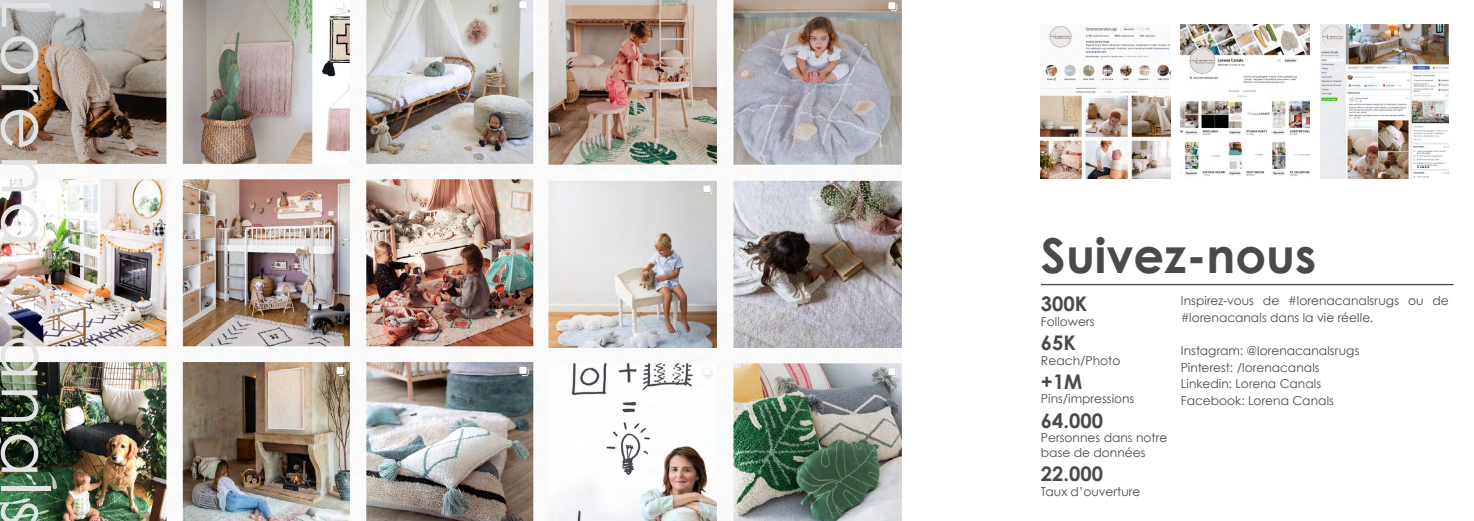
<style>
.page{position:relative;width:1474px;height:521px;background:#fff}
.page>*{position:absolute;margin:0;border:0;box-sizing:border-box;transform-origin:0 0}
.t1{font:67.38px "Century Gothic";letter-spacing:.07em;color:#e3e3e3}
.t2{font:700 48.12px "Century Gothic";color:#4a4a49}
.t3{font:700 20.12px "Century Gothic";color:#4a4a49}
.t4{font:12.25px/16.6px "Century Gothic";color:#4a4a49}
</style>
<div class="page">
<hr style="left:1040px;top:284px;width:413px;height:1px;background:#4a4a49">
<img style="left:0;top:0;width:901px;height:521px">
<img style="left:1040px;top:26px;width:129px;height:153px">
<img style="left:1180px;top:25px;width:129px;height:151px">
<img style="left:1320px;top:25px;width:128px;height:154px">
<h1 class="t1" style="left:67px;top:-3px;width:530px;rotate:90deg">Lorena Canals</h1>
<h2 class="t2" style="left:1040px;top:225px;width:277px">Suivez-nous</h2>
<h3 class="t3" style="left:1040px;top:291px;width:48px">300K</h3>
<p class="t4" style="left:1040px;top:313px;width:55px">Followers</p>
<h3 class="t3" style="left:1040px;top:330px;width:37px">65K</h3>
<p class="t4" style="left:1040px;top:352px;width:81px">Reach/Photo</p>
<h3 class="t3" style="left:1040px;top:369px;width:43px">+1M</h3>
<p class="t4" style="left:1040px;top:390px;width:95px">Pins/impressions</p>
<h3 class="t3" style="left:1040px;top:407px;width:63px">64.000</h3>
<p class="t4" style="left:1040px;top:430px;width:128px;line-height:14.7px">Personnes dans notre base de données</p>
<h3 class="t3" style="left:1040px;top:461px;width:63px">22.000</h3>
<p class="t4" style="left:1040px;top:483px;width:101px">Taux d’ouverture</p>
<p class="t4" style="left:1180px;top:292px;width:270px">Inspirez-vous de #lorenacanalsrugs ou de #lorenacanals dans la vie réelle.</p>
<p class="t4" style="left:1180px;top:342px;width:180px">Instagram: @lorenacanalsrugs<br>Pinterest: /lorenacanals<br>Linkedin: Lorena Canals<br>Facebook: Lorena Canals</p>
</div>
